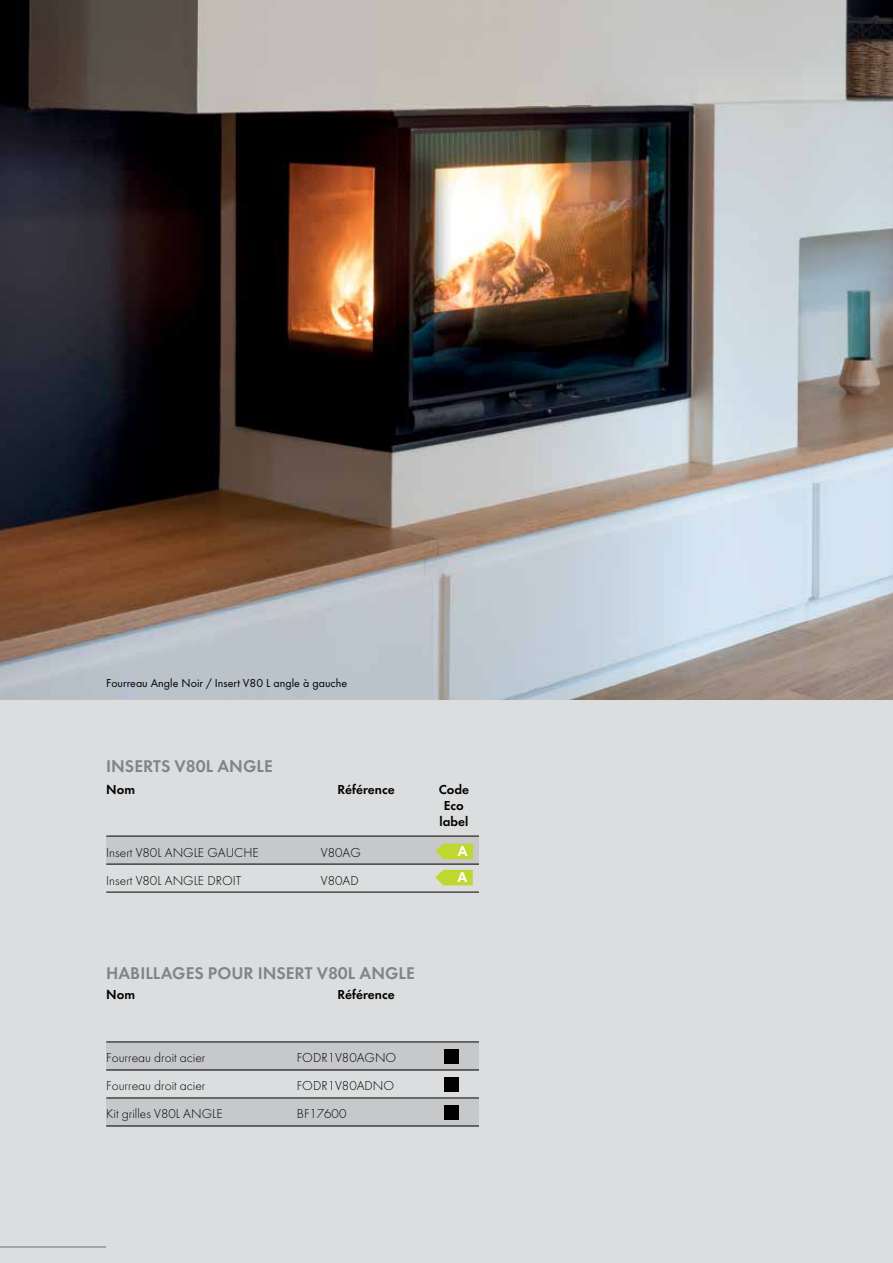
<style>
.page{position:relative;width:893px;height:1263px;background:#fff}
.page>*{position:absolute;margin:0;border:0;box-sizing:border-box;transform-origin:0 0}
.t1{font:600 17.55px "Futura T";color:#828485}
.t2{font:700 13.8px/26.2px "Arial";color:#fff}
.t3{font:300 13.5px "Futura T";color:#000}
.t4{font:600 13.5px/16.2px "Futura T";color:#000;text-align:center}
.t5{font:12px "Futura T";color:#000}
</style>
<div class="page">
<div style="left:0;top:696px;width:893px;height:567px;background:#dcddde"></div>
<div style="left:106px;top:836px;width:681px;height:29px;background:#c7c8ca"></div>
<div style="left:106px;top:1042px;width:681px;height:28px;background:#c7c8ca"></div>
<div style="left:106px;top:1098px;width:681px;height:28px;background:#c7c8ca"></div>
<img style="left:0;top:0;width:893px;height:699px">
<hr style="left:106px;top:836px;width:681px;height:1px;background:#000">
<hr style="left:106px;top:864px;width:681px;height:1px;background:#000">
<hr style="left:106px;top:892px;width:681px;height:1px;background:#000">
<hr style="left:106px;top:1042px;width:681px;height:1px;background:#000">
<hr style="left:106px;top:1070px;width:681px;height:1px;background:#000">
<hr style="left:106px;top:1098px;width:681px;height:1px;background:#000">
<hr style="left:106px;top:1126px;width:681px;height:1px;background:#000">
<div style="left:445px;top:1050px;width:14px;height:14px;background:#000"></div>
<div style="left:445px;top:1078px;width:14px;height:14px;background:#000"></div>
<div style="left:445px;top:1106px;width:14px;height:14px;background:#000"></div>
<svg style="left:435px;top:843px;width:38px;height:16px"></svg>
<svg style="left:435px;top:870px;width:38px;height:15px"></svg>
<hr style="left:0;top:1247px;width:106px;height:1px;background:#6d6f6f">
<div style="left:479px;top:751px;width:329px;height:199px;background:#dcddde"></div>
<div style="left:479px;top:970px;width:329px;height:200px;background:#dcddde"></div>
<p class="t5" style="left:106px;top:676px;width:243px">Fourreau Angle Noir / Insert V80 L angle à gauche</p>
<p class="t1" style="left:106px;top:756px;width:168px">INSERTS V80L ANGLE</p>
<p class="t4" style="left:106px;top:781px;width:30px">Nom</p>
<p class="t4" style="left:337px;top:781px;width:59px">Référence</p>
<p class="t3" style="left:106px;top:844px;width:154px">Insert V80L ANGLE GAUCHE</p>
<p class="t3" style="left:321px;top:844px;width:41px">V80AG</p>
<p class="t3" style="left:106px;top:872px;width:137px">Insert V80L ANGLE DROIT</p>
<p class="t3" style="left:321px;top:872px;width:39px">V80AD</p>
<p class="t4" style="left:439px;top:781px;width:32px">Code<br>Eco label</p>
<p class="t2" style="left:458px;top:838px;width:12px">A<br>A</p>
<p class="t1" style="left:106px;top:963px;width:310px">HABILLAGES POUR INSERT V80L ANGLE</p>
<p class="t4" style="left:106px;top:986px;width:30px">Nom</p>
<p class="t4" style="left:337px;top:986px;width:59px">Référence</p>
<p class="t3" style="left:106px;top:1050px;width:101px">Fourreau droit acier</p>
<p class="t3" style="left:297px;top:1050px;width:101px">FODR1V80AGNO</p>
<p class="t3" style="left:106px;top:1078px;width:101px">Fourreau droit acier</p>
<p class="t3" style="left:297px;top:1078px;width:99px">FODR1V80ADNO</p>
<p class="t3" style="left:106px;top:1106px;width:118px">Kit grilles V80L ANGLE</p>
<p class="t3" style="left:297px;top:1106px;width:51px">BF17600</p>
</div>
